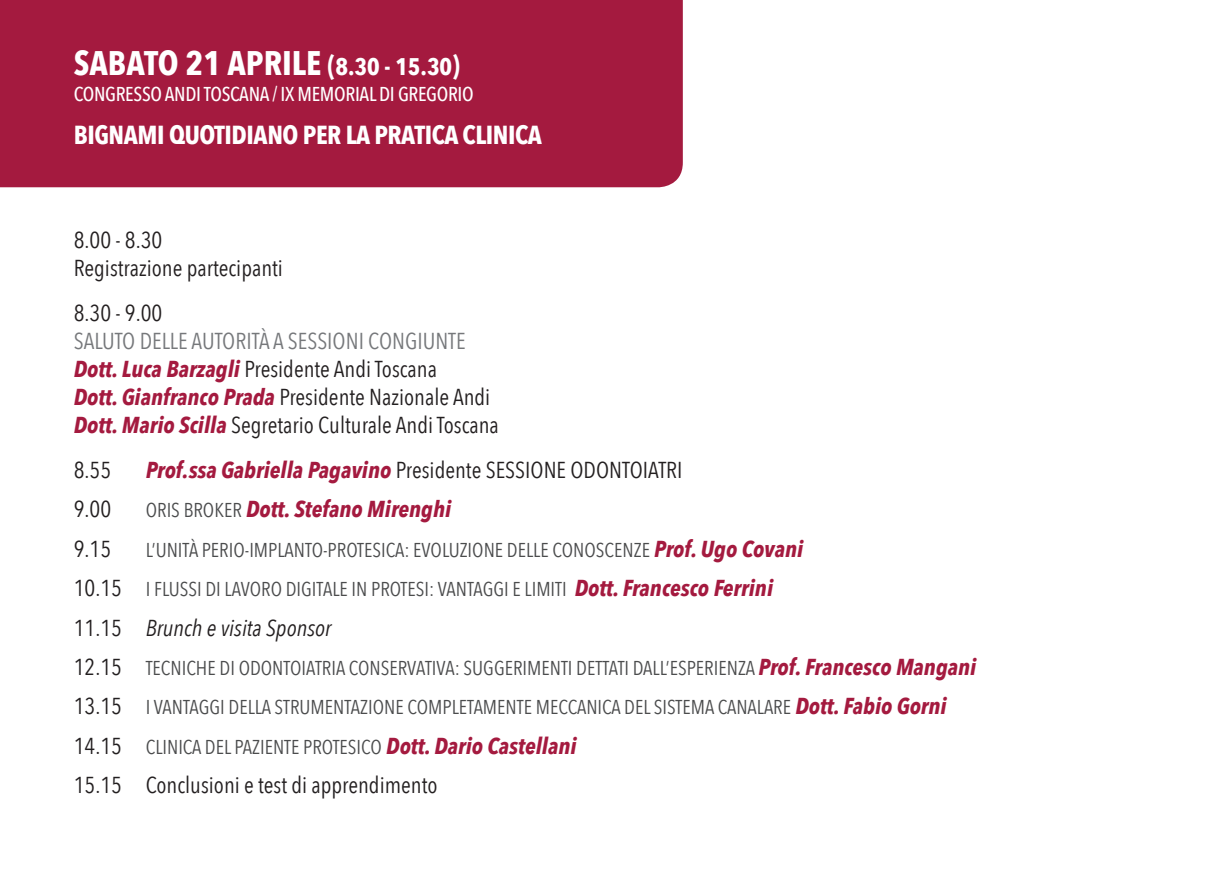
<style>
.page{position:relative;width:1208px;height:874px;background:#fff}
.page>*{position:absolute;margin:0;border:0;box-sizing:border-box;transform-origin:0 0}
.t1{font:700 26px "Avenir Next Condensed";letter-spacing:-.015em;color:#fff}
.t2{font:700 24px "Avenir Next Condensed";color:#fff}
.t3{font:23px/28px "Avenir Next Condensed";color:#231f20}
.t4{font:italic 700 23px "Avenir Next Condensed";color:#a41a3f}
.t5{font:italic 23px "Avenir Next Condensed";color:#231f20}
.t6{font:20px/39.4px "Avenir Next Condensed";color:#4b4c4d}
.t7{font:500 20px "Avenir Next Condensed";letter-spacing:-.015em;color:#fff}
.s1{font-size:34px}
.s2{font-size:28px}
.s3{color:#76787b}
.s4{font-weight:700;font-style:italic;color:#a41a3f}
.s5{font-weight:400;font-style:normal;font-size:20px;color:#4b4c4d}
.s6{font-weight:700;font-style:italic;font-size:23px;color:#a41a3f}
.s7{font-size:23px;color:#231f20}
.s8{font-style:normal}
</style>
<div class="page">
<div style="left:0;top:0;width:683px;height:187px;background:#a41a3f"></div>
<p class="t2" style="left:74px;top:52px;width:388px"><span class="s1">SABATO 21</span> <span class="s1">APRILE</span> <span class="s2">(</span>8.30 - 15.30<span class="s2">)</span></p>
<p class="t7" style="left:74px;top:82px;width:401px">CONGRESSO ANDI TOSCANA / IX MEMORIAL DI GREGORIO</p>
<h1 class="t1" style="left:74px;top:119px;width:470px">BIGNAMI QUOTIDIANO PER LA PRATICA CLINICA</h1>
<p class="t3" style="left:74px;top:224px;width:211px">8.00 - 8.30<br>Registrazione partecipanti</p>
<p class="t3" style="left:74px;top:297px;width:90px">8.30 - 9.00</p>
<p class="t3" style="left:74px;top:325px;width:427px"><span class="s3">SALUTO DELLE AUTORITÀ A SESSIONI CONGIUNTE </span><span class="s4">Dott. Luca Barzagli</span> Presidente Andi Toscana<br><span class="s4">Dott. Gianfranco Prada</span> Presidente Nazionale Andi <span class="s4">Dott. Mario Scilla</span> Segretario Culturale Andi Toscana</p>
<p class="t3" style="left:74px;top:454px;width:39px">8.55</p>
<p class="t3" style="left:146px;top:454px;width:538px"><span class="s4">Prof.ssa Gabriella Pagavino</span> Presidente SESSIONE ODONTOIATRI</p>
<p class="t3" style="left:74px;top:494px;width:39px">9.00</p>
<p class="t4" style="left:146px;top:495px;width:307px"><span class="s5">ORIS BROKER</span> Dott. Stefano Mirenghi</p>
<p class="t3" style="left:74px;top:533px;width:39px">9.15</p>
<p class="t6" style="left:74px;top:529px;width:731px;text-indent:72px">L’UNITÀ PERIO-IMPLANTO-PROTESICA: EVOLUZIONE DELLE CONOSCENZE <span class="s6">Prof. Ugo Covani<br></span><span class="s7">10.15</span> I FLUSSI DI LAVORO DIGITALE IN PROTESI: VANTAGGI E LIMITI <span class="s6">Dott. Francesco Ferrini</span></p>
<p class="t5" style="left:74px;top:613px;width:259px"><span class="s8">11.15</span> Brunch e visita Sponsor</p>
<p class="t6" style="left:74px;top:647px;width:904px"><span class="s7">12.15</span> TECNICHE DI ODONTOIATRIA CONSERVATIVA: SUGGERIMENTI DETTATI DALL’ESPERIENZA <span class="s6">Prof. Francesco Mangani<br></span><span class="s7">13.15</span> I VANTAGGI DELLA STRUMENTAZIONE COMPLETAMENTE MECCANICA DEL SISTEMA CANALARE <span class="s6">Dott. Fabio Gorni<br></span><span class="s7">14.15</span> CLINICA DEL PAZIENTE PROTESICO <span class="s6">Dott. Dario Castellani</span></p>
<p class="t3" style="left:74px;top:769px;width:365px">15.15 Conclusioni e test di apprendimento</p>
</div>
